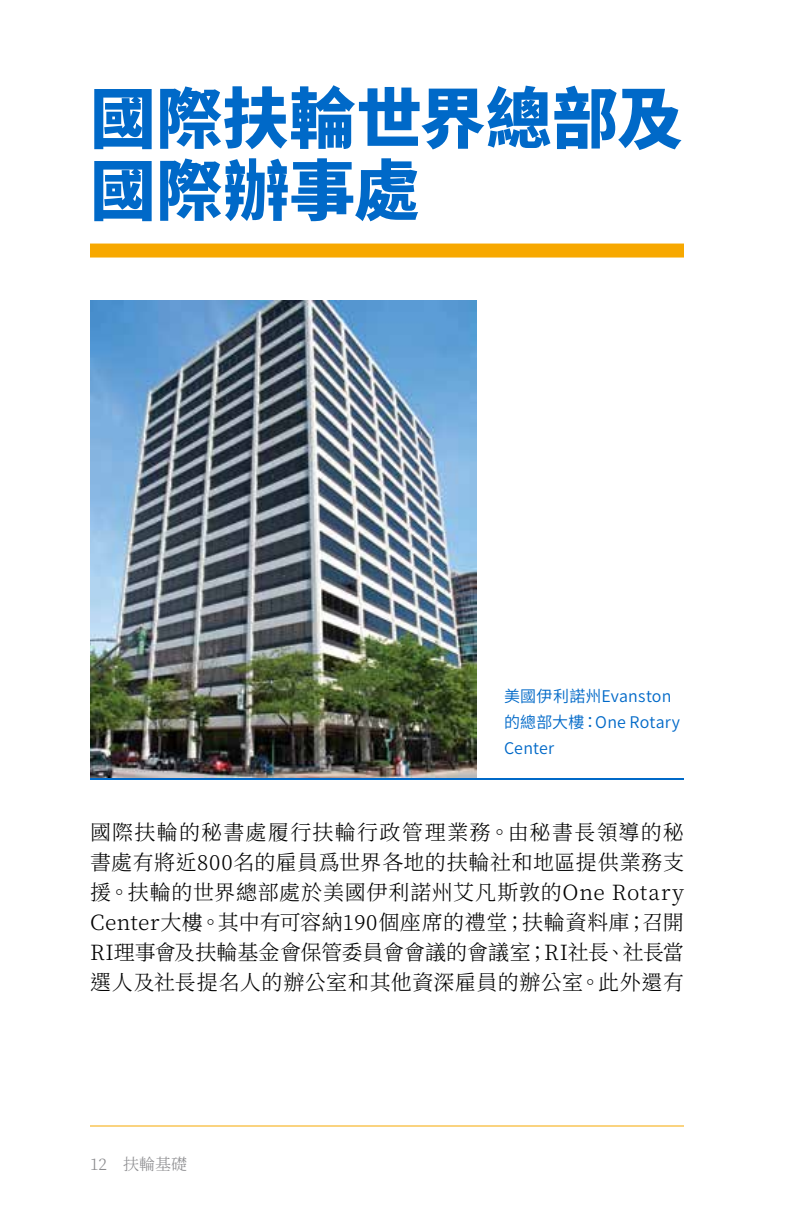
<style>
.page{position:relative;width:792px;height:1224px;background:#fff}
.page>*{position:absolute;margin:0;border:0;box-sizing:border-box;transform-origin:0 0}
.t1{font:800 66px/72px "Source Han Sans TW";letter-spacing:.005em;color:#0069c8}
.t2{font:300 21px/30px "Source Han Serif TC";letter-spacing:.01em;color:#000;text-align:justify}
.t3{font:16px/26px "Source Han Sans TW";letter-spacing:.015em;color:#0069c8}
.t4{font:300 16px "Source Han Serif TC";color:#8a8a8d}
</style>
<div class="page">
<hr style="left:90px;top:1126px;width:594px;height:1px;background:#f7a800">
<div style="left:90px;top:244px;width:594px;height:14px;background:#f7a800"></div>
<img style="left:90px;top:300px;width:387px;height:478px">
<hr style="left:90px;top:778px;width:594px;height:2px;background:#0069c8">
<h1 class="t1" style="left:90px;top:84px;width:594px">國際扶輪世界總部及國際辦事處</h1>
<p class="t3" style="left:504px;top:684px;width:178px">美國伊利諾州Evanston的總部大樓：One Rotary<br>Center</p>
<p class="t2" style="left:90px;top:818px;width:596px">國際扶輪的秘書處履行扶輪行政管理業務。由秘書長領導的秘書處有將近800名的雇員爲世界各地的扶輪社和地區提供業務支援。扶輪的世界總部處於美國伊利諾州艾凡斯敦的One Rotary Center大樓。其中有可容納190個座席的禮堂；扶輪資料庫；召開RI理事會及扶輪基金會保管委員會會議的會議室；RI社長、社長當選人及社長提名人的辦公室和其他資深雇員的辦公室。此外還有</p>
<p class="t4" style="left:90px;top:1155px;width:99px">12 扶輪基礎</p>
</div>
